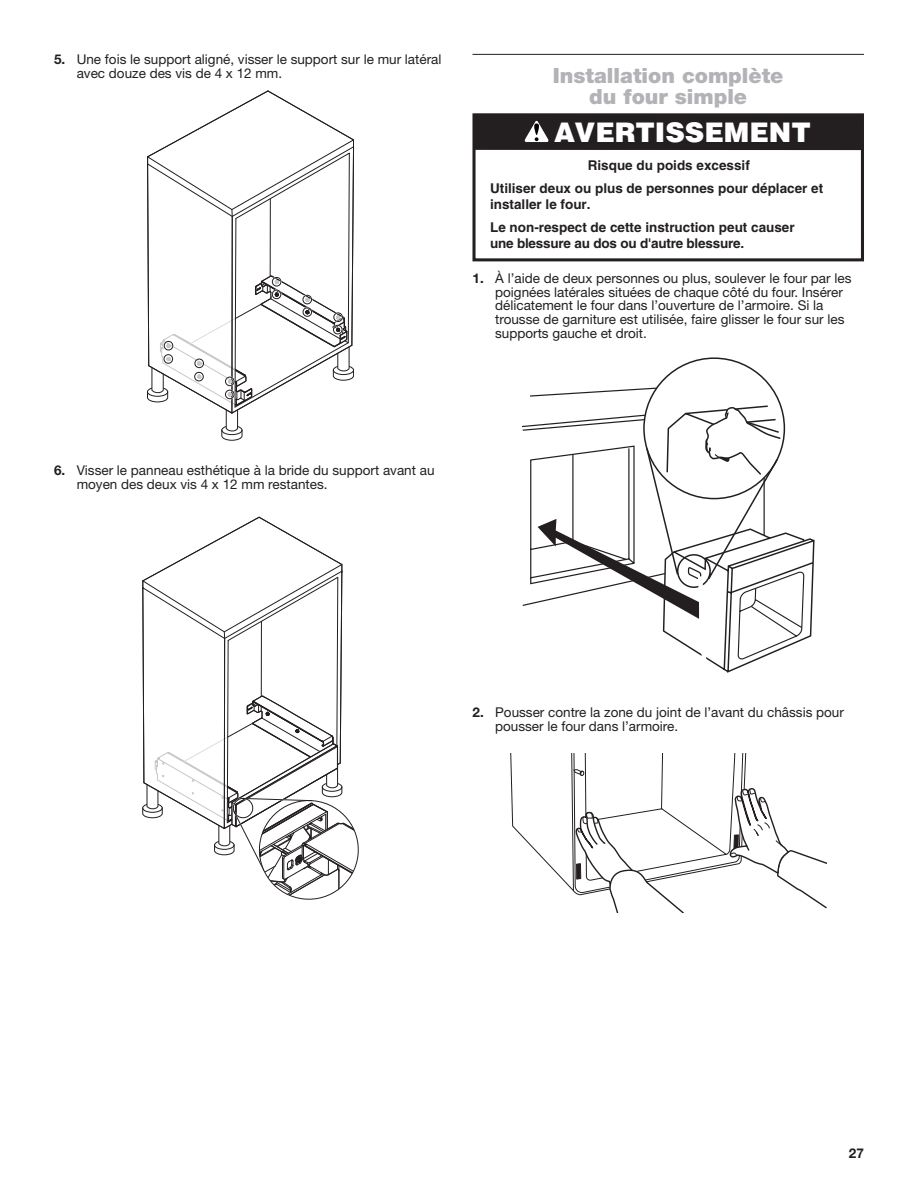
<style>
.page{position:relative;width:918px;height:1188px;background:#fff}
.page>*{position:absolute;margin:0;border:0;box-sizing:border-box;transform-origin:0 0}
.t1{font:900 27px "Helvetica";color:#fff}
.Heading_2{font:900 21px/21px "Helvetica Neue LT Std";color:#b2b3b7;text-align:center}
.Numbered_List_Start{font:13.5px/13.8px "Helvetica Neue LT Std";color:#231f20}
.t2{font:700 13.5px/23.2px "Helvetica";color:#231f20}
.t3{font:700 13.5px "Helvetica Neue LT Std";color:#231f20}
.s1{font-weight:700}
</style>
<div class="page">
<hr style="left:472px;top:54px;width:392px;height:1px;background:#231f20">
<svg style="left:147px;top:91px;width:207px;height:350px"></svg>
<svg style="left:142px;top:516px;width:217px;height:384px"></svg>
<div style="left:472px;top:113px;width:392px;height:148px;border:3px solid #231f20"></div>
<div style="left:474px;top:114px;width:388px;height:36px;background:#231f20"></div>
<svg style="left:524px;top:121px;width:25px;height:21px"></svg>
<svg style="left:522px;top:387px;width:254px;height:219px"></svg>
<div style="left:644px;top:358px;width:140px;height:141px;background:#fff;border-radius:50%"></div>
<svg style="left:538px;top:405px;width:277px;height:268px"></svg>
<svg style="left:510px;top:753px;width:316px;height:160px"></svg>
<p class="Numbered_List_Start" style="left:77px;top:52px;width:366px;text-indent:-23px"><span class="s1">5.</span> Une fois le support aligné, visser le support sur le mur latéral avec douze des vis de 4 x 12 mm.</p>
<h2 class="Heading_2" style="left:553px;top:65px;width:232px">Installation complète du four simple</h2>
<p class="t1" style="left:554px;top:115px;width:258px">AVERTISSEMENT</p>
<p class="t2" style="left:490px;top:153px;width:335px;text-indent:98px">Risque du poids excessif<br>Utiliser deux ou plus de personnes pour déplacer et</p>
<p class="t2" style="left:490px;top:192px;width:306px">installer le four.<br>Le non-respect de cette instruction peut causer</p>
<p class="t2" style="left:490px;top:231px;width:256px">une blessure au dos ou d'autre blessure.</p>
<p class="Numbered_List_Start" style="left:495px;top:271px;width:358px;text-indent:-23px"><span class="s1">1.</span> À l’aide de deux personnes ou plus, soulever le four par les poignées latérales situées de chaque côté du four. Insérer délicatement le four dans l’ouverture de l’armoire. Si la trousse de garniture est utilisée, faire glisser le four sur les supports gauche et droit.</p>
<p class="Numbered_List_Start" style="left:77px;top:463px;width:359px;text-indent:-23px"><span class="s1">6.</span> Visser le panneau esthétique à la bride du support avant au moyen des deux vis 4 x 12 mm restantes.</p>
<p class="Numbered_List_Start" style="left:495px;top:705px;width:350px;text-indent:-23px"><span class="s1">2.</span> Pousser contre la zone du joint de l’avant du châssis pour pousser le four dans l’armoire.</p>
<p class="t3" style="left:849px;top:1145px;width:17px">27</p>
</div>
